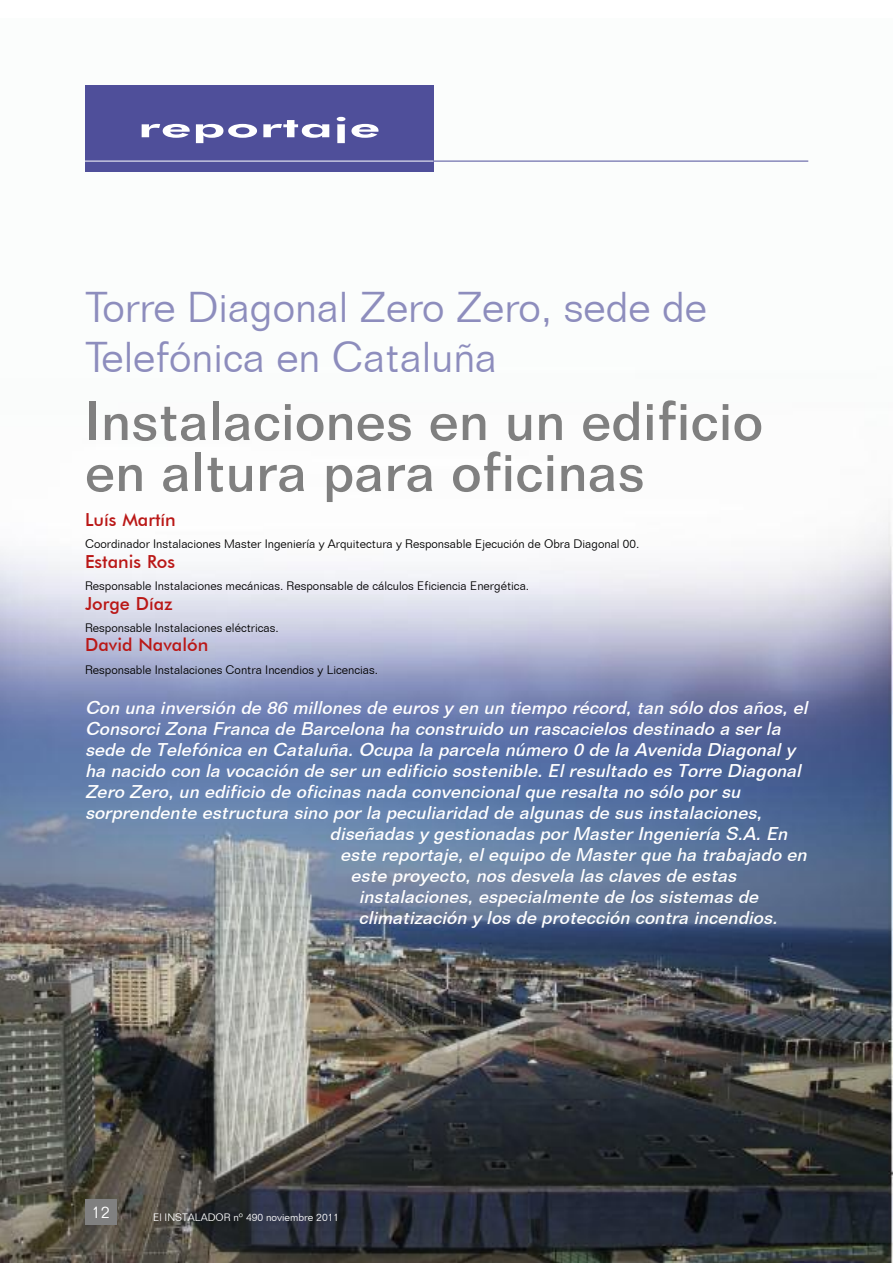
<style>
.page{position:relative;width:893px;height:1263px;background:#fff}
.page>*{position:absolute;margin:0;border:0;box-sizing:border-box;transform-origin:0 0}
.t1{font:500 54px/51px "Folio BT";color:#808080}
.t2{font:300 42px/50.4px "Folio BT";color:#8d8dbd}
.t3{font:800 27px "Futura BT";letter-spacing:.01em;color:#fff;scale:2 1}
.t4{font:italic 500 18px "Folio BT";color:#fff}
.t5{font:500 18px "Futura BT";color:#ba1716}
.t6{font:300 16.5px "Folio BT";color:#fff}
.t7{font:300 12px "Folio BT";color:#000}
.t8{font:300 10.5px "Folio BT";color:#fff}
</style>
<div class="page">
<img style="left:0;top:160px;width:893px;height:1103px">
<div style="left:85px;top:85px;width:349px;height:87px;background:#4f4f9a"></div>
<hr style="left:333px;top:161px;width:475px;height:1px;background:#4f4f9a">
<hr style="left:85px;top:161px;width:349px;height:1px;background:#fff">
<div style="left:85px;top:1199px;width:32px;height:26px;background:#808080"></div>
<h3 class="t3" style="left:138px;top:111px;width:123px">reportaje</h3>
<h2 class="t2" style="left:85px;top:281px;width:624px">Torre Diagonal Zero Zero, sede de<br>Telefónica en Cataluña</h2>
<h1 class="t1" style="left:85px;top:395px;width:680px">Instalaciones en un edificio en altura para oficinas</h1>
<p class="t5" style="left:85px;top:509px;width:92px">Luís Martín</p>
<p class="t7" style="left:85px;top:537px;width:556px">Coordinador Instalaciones Master Ingeniería y Arquitectura y Responsable Ejecución de Obra Diagonal 00.</p>
<p class="t5" style="left:85px;top:550px;width:92px">Estanis Ros</p>
<p class="t7" style="left:85px;top:578px;width:446px">Responsable Instalaciones mecánicas. Responsable de cálculos Eficiencia Energética.</p>
<p class="t5" style="left:85px;top:592px;width:89px">Jorge Díaz</p>
<p class="t7" style="left:85px;top:620px;width:195px">Responsable Instalaciones eléctricas.</p>
<p class="t5" style="left:85px;top:634px;width:125px">David Navalón</p>
<p class="t7" style="left:85px;top:662px;width:295px">Responsable Instalaciones Contra Incendios y Licencias.</p>
<p class="t4" style="left:85px;top:697px;width:728px">Con una inversión de 86 millones de euros y en un tiempo récord, tan sólo dos años, el</p>
<p class="t4" style="left:85px;top:718px;width:702px">Consorci Zona Franca de Barcelona ha construido un rascacielos destinado a ser la</p>
<p class="t4" style="left:85px;top:739px;width:714px">sede de Telefónica en Cataluña. Ocupa la parcela número 0 de la Avenida Diagonal y</p>
<p class="t4" style="left:85px;top:760px;width:722px">ha nacido con la vocación de ser un edificio sostenible. El resultado es Torre Diagonal</p>
<p class="t4" style="left:85px;top:781px;width:661px">Zero Zero, un edificio de oficinas nada convencional que resalta no sólo por su</p>
<p class="t4" style="left:85px;top:802px;width:683px">sorprendente estructura sino por la peculiaridad de algunas de sus instalaciones,</p>
<p class="t4" style="left:330px;top:823px;width:464px">diseñadas y gestionadas por Master Ingeniería S.A. En</p>
<p class="t4" style="left:340px;top:844px;width:473px">este reportaje, el equipo de Master que ha trabajado en</p>
<p class="t4" style="left:351px;top:865px;width:392px">este proyecto, nos desvela las claves de estas</p>
<p class="t4" style="left:359px;top:886px;width:405px">instalaciones, especialmente de los sistemas de</p>
<p class="t4" style="left:358px;top:907px;width:425px">climatización y los de protección contra incendios.</p>
<p class="t6" style="left:92px;top:1202px;width:20px">12</p>
<p class="t8" style="left:153px;top:1211px;width:188px">El INSTALADOR nº 490 noviembre 2011</p>
</div>
